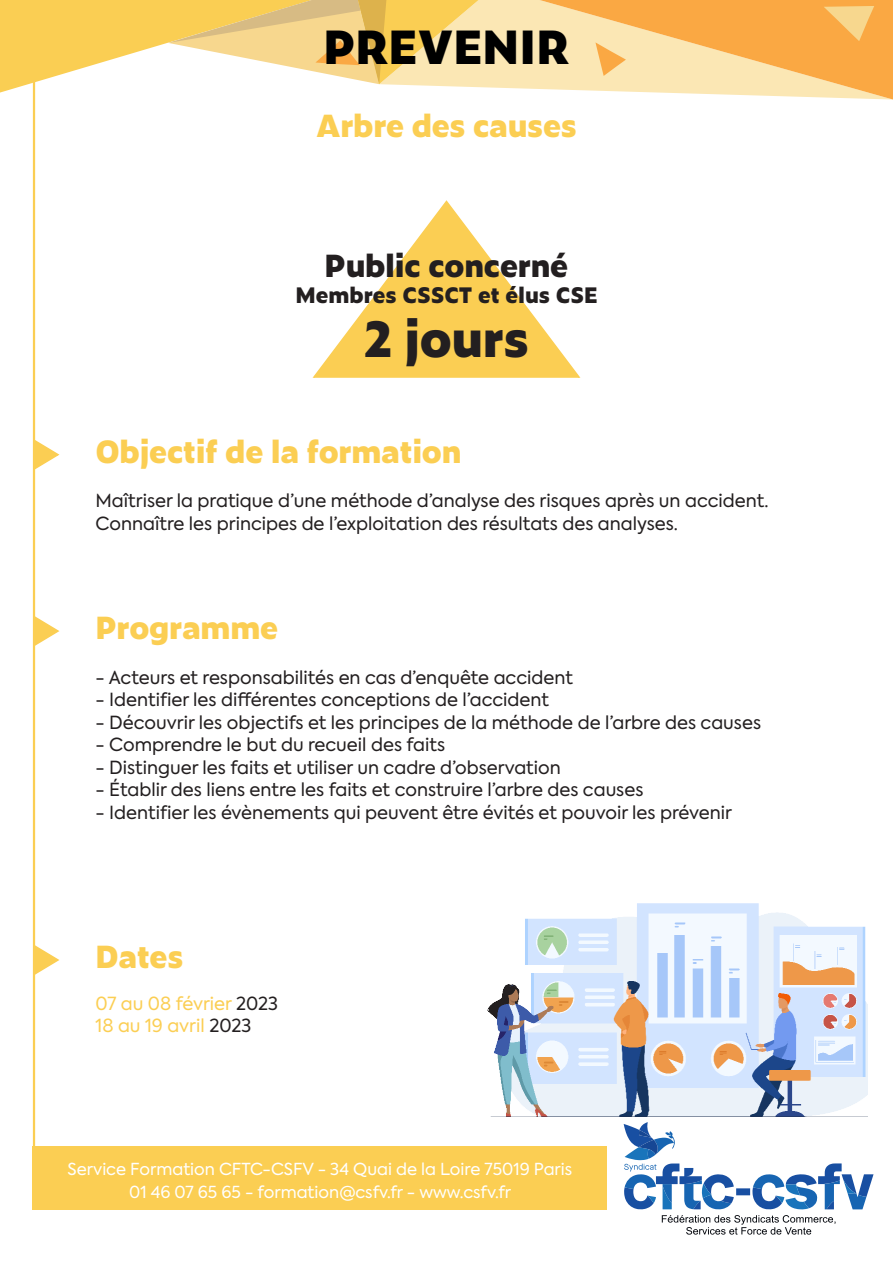
<style>
.page{position:relative;width:893px;height:1263px;background:#fff}
.page>*{position:absolute;margin:0;border:0;box-sizing:border-box;transform-origin:0 0}
.t1{font:800 48px "Zeitung Micro Pro";letter-spacing:-.01em;color:#231f20}
.t2{font:800 45px "Zeitung Micro Pro";color:#000}
.t3{font:800 30px "Zeitung Micro Pro";letter-spacing:-.01em;color:#fbce53}
.t4{font:800 30px "Zeitung Micro Pro";letter-spacing:-.01em;color:#231f20}
.t5{font:800 21px "Zeitung Micro Pro";color:#231f20}
.t6{font:18px/22.5px "Axiforma";color:#231f20}
.t7{font:18px "Axiforma";color:#fbce53}
.t8{font:16.5px "Axiforma";color:#fff}
.s1{color:#231f20}
</style>
<div class="page">
<img style="left:488px;top:904px;width:379px;height:212px">
<div style="left:479px;top:0;width:61px;height:89px;background:#fbe7b4"></div>
<svg style="left:0;top:0;width:479px;height:93px"></svg>
<svg style="left:540px;top:0;width:353px;height:100px;background:#fac980"></svg>
<hr style="left:33px;top:80px;width:2px;height:1098px;background:#fbce53">
<div style="left:33px;top:1146px;width:574px;height:64px;background:#fbce53"></div>
<svg style="left:32px;top:615px;width:28px;height:32px"></svg>
<svg style="left:32px;top:944px;width:28px;height:32px"></svg>
<svg style="left:32px;top:438px;width:28px;height:33px"></svg>
<svg style="left:312px;top:200px;width:269px;height:178px"></svg>
<svg style="left:662px;top:1215px;width:174px;height:19px"></svg>
<svg style="left:624px;top:1122px;width:249px;height:87px"></svg>
<p class="t2" style="left:323px;top:11px;width:248px">PREVENIR</p>
<p class="t3" style="left:316px;top:102px;width:262px">Arbre des causes</p>
<p class="t4" style="left:325px;top:242px;width:245px">Public concerné</p>
<p class="t5" style="left:295px;top:278px;width:304px">Membres CSSCT et élus CSE</p>
<p class="t1" style="left:364px;top:300px;width:167px">2 jours</p>
<p class="t3" style="left:95px;top:428px;width:368px">Objectif de la formation</p>
<p class="t6" style="left:95px;top:490px;width:674px">Maîtriser la pratique d’une méthode d’analyse des risques après un accident.<br>Connaître les principes de l’exploitation des résultats des analyses.</p>
<p class="t3" style="left:95px;top:604px;width:184px">Programme</p>
<p class="t6" style="left:95px;top:666px;width:479px">- Acteurs et responsabilités en cas d’enquête accident</p>
<p class="t6" style="left:95px;top:689px;width:455px">- Identifier les différentes conceptions de l’accident</p>
<p class="t6" style="left:95px;top:711px;width:667px">- Découvrir les objectifs et les principes de la méthode de l’arbre des causes</p>
<p class="t6" style="left:95px;top:734px;width:351px">- Comprendre le but du recueil des faits</p>
<p class="t6" style="left:95px;top:756px;width:467px">- Distinguer les faits et utiliser un cadre d’observation</p>
<p class="t6" style="left:95px;top:779px;width:549px">- Établir des liens entre les faits et construire l’arbre des causes</p>
<p class="t6" style="left:95px;top:801px;width:638px">- Identifier les évènements qui peuvent être évités et pouvoir les prévenir</p>
<p class="t3" style="left:95px;top:933px;width:89px">Dates</p>
<p class="t7" style="left:95px;top:992px;width:184px">07 au 08 février <span class="s1">2023</span></p>
<p class="t7" style="left:95px;top:1014px;width:157px">18 au 19 avril <span class="s1">2023</span></p>
<p class="t8" style="left:68px;top:1159px;width:506px">Service Formation CFTC-CSFV - 34 Quai de la Loire 75019 Paris</p>
<p class="t8" style="left:129px;top:1181px;width:384px">01 46 07 65 65 - formation@csfv.fr - www.csfv.fr</p>
</div>
